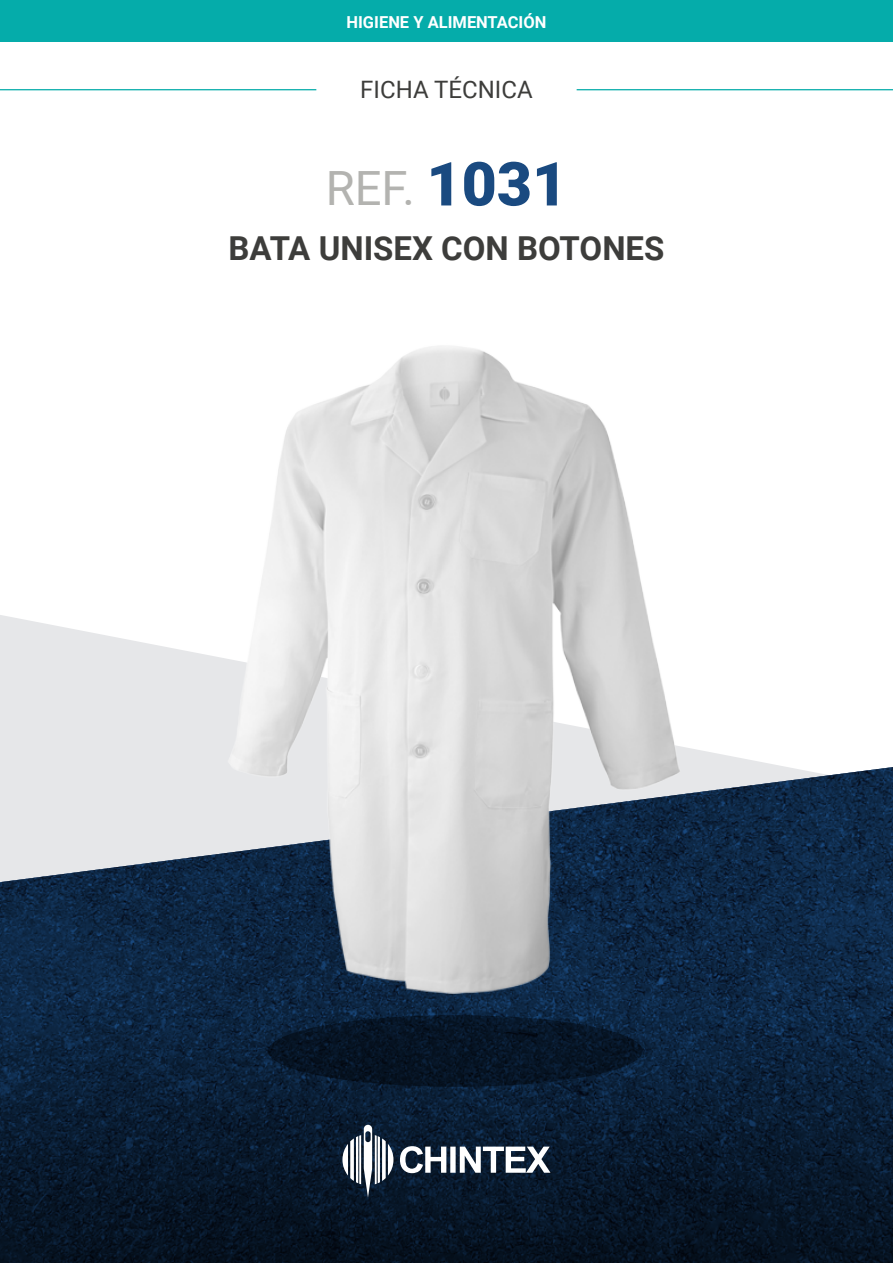
<style>
.page{position:relative;width:893px;height:1263px;background:#fff}
.page>*{position:absolute;margin:0;border:0;box-sizing:border-box;transform-origin:0 0}
.t1{font:47.25px "Roboto";color:#b3b3b0}
.t2{font:700 33px "Roboto";color:#3d3d3b}
.t3{font:24px "Roboto";color:#3d3d3b}
.t4{font:700 16.5px "Roboto";color:#fff}
.s1{font-weight:900;font-size:60.75px;color:#1a4a80}
</style>
<div class="page">
<div style="left:0;top:0;width:893px;height:42px;background:#05acaa"></div>
<hr style="left:577px;top:89px;width:316px;height:1px;background:#05acaa">
<hr style="left:0;top:89px;width:316px;height:1px;background:#05acaa">
<svg style="left:0;top:615px;width:775px;height:150px;fill:#e6e7e9"></svg>
<svg style="left:0;top:765px;width:893px;height:247px;background:#40556c"></svg>
<svg style="left:0;top:1012px;width:893px;height:251px;background:#081b30"></svg>
<svg style="left:342px;top:1125px;width:51px;height:72px"></svg>
<svg style="left:400px;top:1146px;width:150px;height:27px"></svg>
<svg style="left:268px;top:1015px;width:375px;height:72px;background:#061425"></svg>
<img style="left:221px;top:346px;width:469px;height:656px">
<p class="t4" style="left:346px;top:10px;width:201px">HIGIENE Y ALIMENTACIÓN</p>
<h3 class="t3" style="left:360px;top:72px;width:174px">FICHA TÉCNICA</h3>
<h1 class="t1" style="left:326px;top:156px;width:243px">REF. <span class="s1">1031</span></h1>
<h2 class="t2" style="left:228px;top:225px;width:437px">BATA UNISEX CON BOTONES</h2>
</div>
